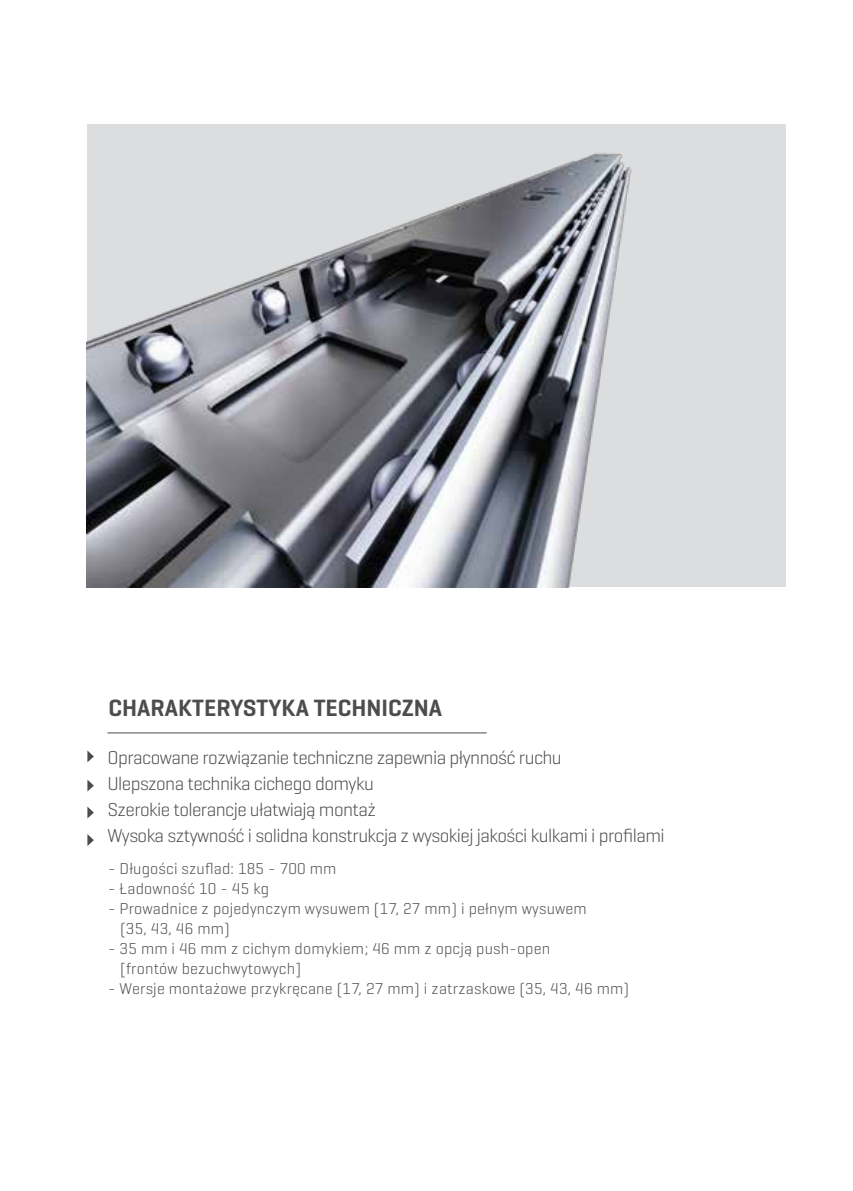
<style>
.page{position:relative;width:853px;height:1191px;background:#fff}
.page>*{position:absolute;margin:0;border:0;box-sizing:border-box;transform-origin:0 0}
.t1{font:600 24px "Geogrotesque";color:#4d4d4f}
.t2{font:300 19px/26px "Geogrotesque";letter-spacing:-.03em;color:#4d4d4f}
.t3{font:300 16px/20px "Geogrotesque";letter-spacing:.01em;color:#4d4d4f}
</style>
<div class="page">
<div style="left:87px;top:124px;width:698px;height:463px;background:#dcddde"></div>
<img style="left:86px;top:153px;width:546px;height:434px">
<svg style="left:87px;top:750px;width:7px;height:12px"></svg>
<svg style="left:87px;top:779px;width:7px;height:12px"></svg>
<svg style="left:87px;top:806px;width:7px;height:12px"></svg>
<svg style="left:87px;top:834px;width:7px;height:12px"></svg>
<hr style="left:107px;top:732px;width:379px;height:1px;background:#4d4d4f">
<h1 class="t1" style="left:108px;top:692px;width:335px">CHARAKTERYSTYKA TECHNICZNA</h1>
<p class="t2" style="left:107px;top:744px;width:558px">Opracowane rozwiązanie techniczne zapewnia płynność ruchu<br>Ulepszona technika cichego domyku<br>Szerokie tolerancje ułatwiają montaż<br>Wysoka sztywność i solidna konstrukcja z wysokiej jakości kulkami i profilami</p>
<p class="t3" style="left:108px;top:858px;width:230px">- Długości szuflad: 185 - 700 mm</p>
<p class="t3" style="left:108px;top:878px;width:162px">- Ładowność 10 - 45 kg</p>
<p class="t3" style="left:120px;top:898px;width:468px;text-indent:-12px">- Prowadnice z pojedynczym wysuwem (17, 27 mm) i pełnym wysuwem (35, 43, 46 mm)</p>
<p class="t3" style="left:120px;top:938px;width:431px;text-indent:-12px">- 35 mm i 46 mm z cichym domykiem; 46 mm z opcją push-open [frontów bezuchwytowych]</p>
<p class="t3" style="left:108px;top:978px;width:522px">- Wersje montażowe przykręcane (17, 27 mm) i zatrzaskowe (35, 43, 46 mm)</p>
</div>
